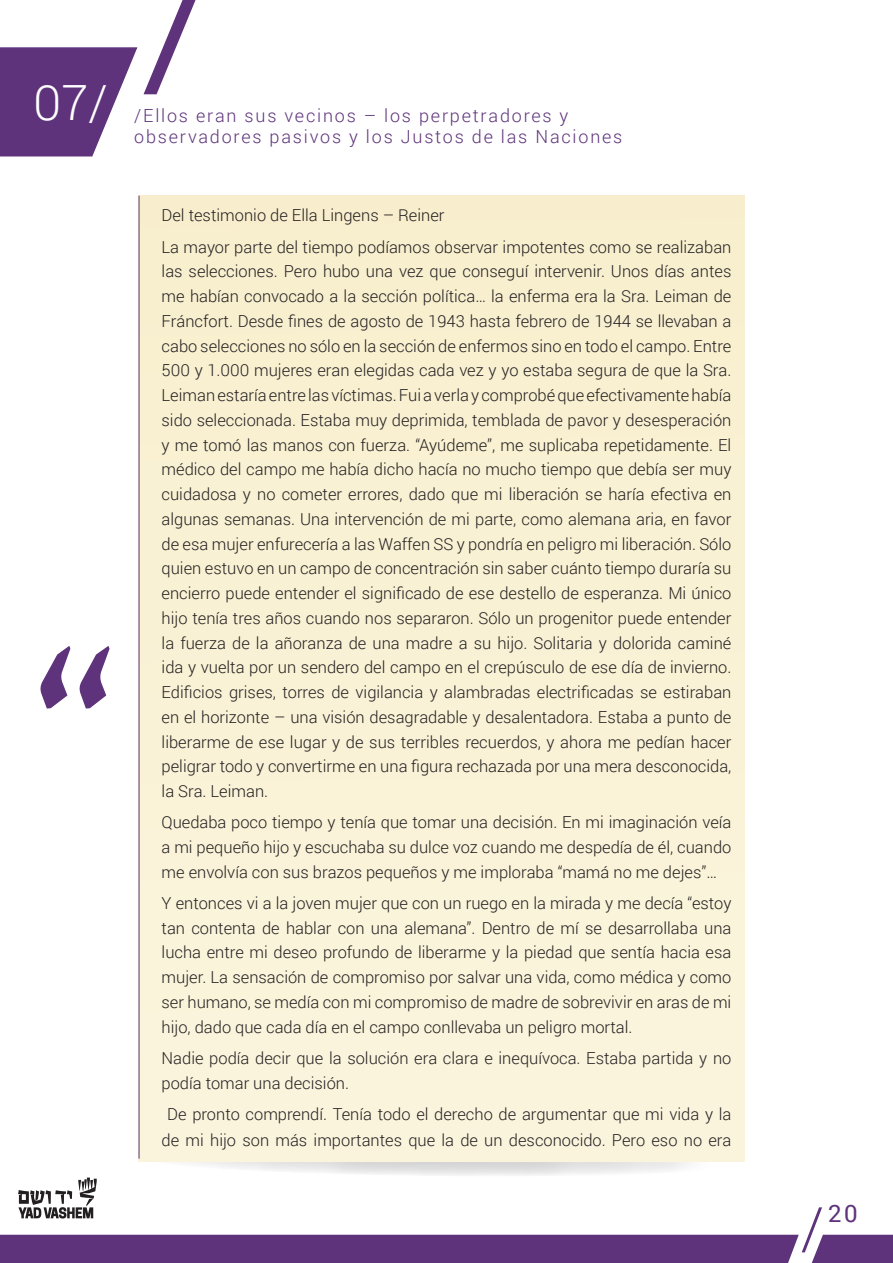
<style>
.page{position:relative;width:893px;height:1263px;background:#fff}
.page>*{position:absolute;margin:0;border:0;box-sizing:border-box;transform-origin:0 0}
.t1{font:300 58.35px "Roboto";color:#5e337b}
.t2{font:300 48.6px "Roboto";color:#fff}
.t3{font:24px "Roboto";color:#5e337b}
.t4{font:300 18px/21.6px "Roboto";letter-spacing:.1em;color:#5e337b}
.t5{font:300 16.5px/24.8px "Roboto";color:#231f20;text-align:justify}
</style>
<div class="page">
<div style="left:0;top:1235px;width:893px;height:28px;background:#5e337b"></div>
<svg style="left:0;top:0;width:196px;height:157px"></svg>
<svg style="left:18px;top:1177px;width:79px;height:41px"></svg>
<svg style="left:138px;top:1142px;width:607px;height:33px"></svg>
<div style="left:139px;top:196px;width:605px;height:966px;background:#f9f2d5"></div>
<hr style="left:139px;top:196px;width:1px;height:963px;background:#5e337b">
<svg style="left:41px;top:646px;width:69px;height:63px"></svg>
<h2 class="t2" style="left:33px;top:69px;width:76px">07/</h2>
<p class="t4" style="left:134px;top:104px;width:490px">/Ellos eran sus vecinos – los perpetradores y observadores pasivos y los Justos de las Naciones</p>
<p class="t5" style="left:162px;top:199px;width:571px;line-height:31.2px">Del testimonio de Ella Lingens – Reiner<br>La mayor parte del tiempo podíamos observar impotentes como se realizaban</p>
<p class="t5" style="left:162px;top:258px;width:571px">las selecciones. Pero hubo una vez que conseguí intervenir. Unos días antes me habían convocado laa sección política… la enferma era la Sra. Leiman de Fráncfort. Desde fines de agosto de 1943 hasta febrero de 1944 se llevaban a cabo selecciones no sólo en la sección de enfermos sino en todo el campo. Entre 500 y 1.000 mujeres eran elegidas cada vez y yo estaba segura de que la Sra.<br>Leimanestaríaentrelasvíctimas.Fuiaverlaycomprobéqueefectivamentehabía sido seleccionada. Estaba muy deprimida, temblada de pavor y desesperación y me tomó las manos con fuerza “. Ayúdeme ,” me suplicaba repetidamente. El médico del campo me había dicho hacía no mucho tiempo que debía ser muy cuidadosa y no cometer errores, dado que mi liberación se haría efectiva en algunas semanas. Una intervención de mi parte, como alemana aria, en favor de esa mujer enfurecería a las Waffen SS y pondría en peligro mi liberación. Sólo quien estuvo en un campo de concentración sin saber cuánto tiempo duraría su encierro puede entender el significado de ese destello de esperanza. Mi único hijo tenía tres años cuando nos separaron. Sólo un progenitor puede entender la fuerza de la añoranza de una madre a su hijo. Solitaria y dolorida caminé ida y vuelta por un sendero del campo en el crepúsculo de ese día de invierno.<br>Edificios grises, torres de vigilancia y alambradas electrificadas se estiraban en el horizonte – una visión desagradable y desalentadora. Estaba a punto de liberarme de ese lugar y de sus terribles recuerdos y, ahora me pedían hacer peligrar todo y convertirme en una figura rechazada por una mera desconocida, la Sra. Leiman.</p>
<p class="t5" style="left:162px;top:809px;width:571px">Quedaba poco tiempo y tenía que tomar una decisión. En mi imaginación veía a mi pequeño hijo y escuchaba su dulce voz cuando me despedía de él, cuando me envolvía con sus brazos pequeños y me imploraba “mamá no me dejes . . .“</p>
<p class="t5" style="left:162px;top:890px;width:571px">Y entonces vi laa joven mujer que con un ruego en la mirada y me decía “estoy tan contenta de hablar con una alemana .” Dentro de mí se desarrollaba una lucha entre mi deseo profundo de liberarme lay piedad que sentía hacia esa mujer. La sensación de compromiso por salvar una vida, como médica y como ser humano, se medía con mi compromiso de madre de sobrevivir en aras de mi hijo, dado que cada día en el campo conllevaba un peligro mortal.</p>
<p class="t5" style="left:162px;top:1045px;width:571px">Nadie podía decir que la solución era clara e inequívoca. Estaba partida y no podía tomar una decisión.</p>
<p class="t5" style="left:162px;top:1101px;width:571px;line-height:25.5px;text-align:center">De pronto comprendí. Tenía todo el derecho de argumentar que mi vida lay de mi hijo son más importantes que la de un desconocido. Pero eso no era</p>
<h1 class="t1" style="left:801px;top:1188px;width:25px">/</h1>
<h3 class="t3" style="left:828px;top:1197px;width:31px">20</h3>
</div>
